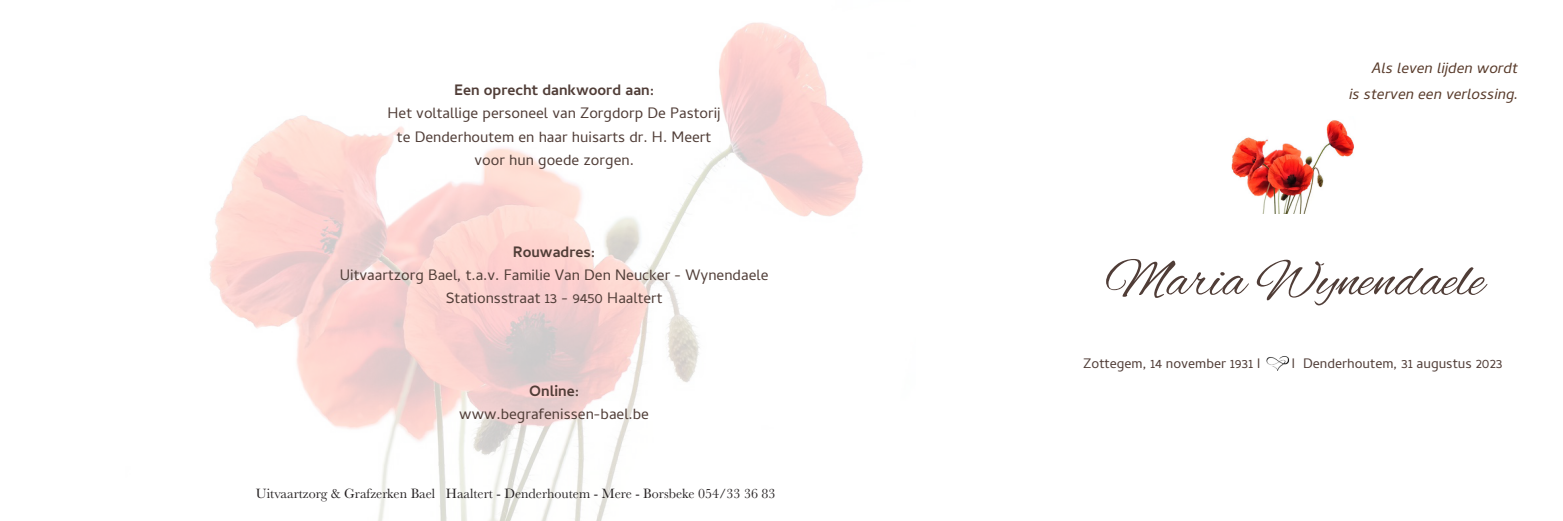
<style>
.page{position:relative;width:1563px;height:521px;background:#fff}
.page>*{position:absolute;margin:0;border:0;box-sizing:border-box;transform-origin:0 0}
.t1{font:54.25px "Alex Brush";color:#503d37}
.t2{font:19.25px "Cambay Devanagari";color:#503d37}
.t3{font:italic 19.25px "Cambay Devanagari";color:#583a2a}
.t4{font:700 19.25px "Cambay Devanagari";color:#503d37}
.t5{font:17.5px "Cambay Devanagari";color:#503d37}
.t6{font:14px "Baskerville";color:#231f20}
</style>
<div class="page">
<img style="left:209px;top:22px;width:654px;height:499px">
<img style="left:1266px;top:356px;width:24px;height:15px">
<img style="left:1233px;top:120px;width:120px;height:94px">
<p class="t4" style="left:454px;top:77px;width:202px">Een oprecht dankwoord aan:</p>
<p class="t2" style="left:387px;top:104px;width:335px">Het voltallige personeel van Zorgdorp De Pastorij</p>
<p class="t2" style="left:397px;top:127px;width:316px">te Denderhoutem en haar huisarts dr. H. Meert</p>
<p class="t2" style="left:474px;top:150px;width:161px">voor hun goede zorgen.</p>
<p class="t4" style="left:513px;top:239px;width:84px">Rouwadres:</p>
<p class="t2" style="left:340px;top:265px;width:430px">Uitvaartzorg Bael, t.a.v. Familie Van Den Neucker - Wynendaele</p>
<p class="t2" style="left:446px;top:289px;width:218px">Stationsstraat 13 - 9450 Haaltert</p>
<p class="t4" style="left:529px;top:378px;width:52px">Online:</p>
<p class="t2" style="left:459px;top:404px;width:191px">www.begrafenissen-bael.be</p>
<p class="t6" style="left:256px;top:485px;width:521px">Uitvaartzorg &amp; Grafzerken Bael Haaltert - Denderhoutem - Mere - Borsbeke 054/33 36 83</p>
<p class="t3" style="left:1372px;top:59px;width:147px">Als leven lijden wordt</p>
<p class="t3" style="left:1349px;top:84px;width:170px">is sterven een verlossing.</p>
<p class="t1" style="left:1105px;top:249px;width:380px">Maria Wynendaele</p>
<p class="t5" style="left:1083px;top:355px;width:179px">Zottegem, 14 november 1931 I</p>
<p class="t5" style="left:1291px;top:355px;width:213px">I Denderhoutem, 31 augustus 2023</p>
</div>
